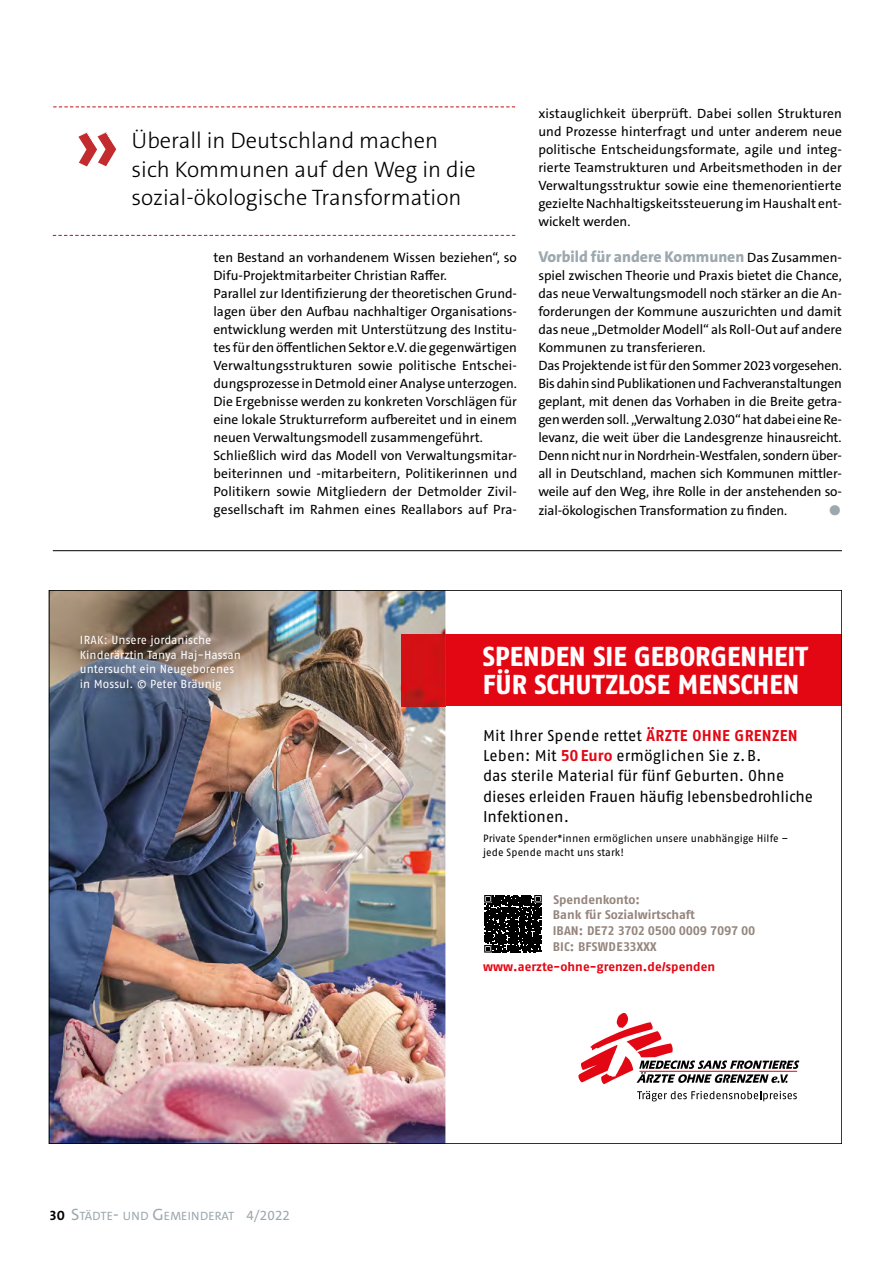
<style>
.page{position:relative;width:893px;height:1263px;background:#fff}
.page>*{position:absolute;margin:0;border:0;box-sizing:border-box;transform-origin:0 0}
.t1{font:27.3px/27.8px "Fago Rough Bold Lf";color:#fff}
.Text{font:300 22.5px/28.5px "The Sans C5";color:#000}
.Fliesstext_Body{font:800 15.75px "The Sans C5";color:#9ca8ae}
.t2{font:15.6px/20.2px "Fago OT";letter-spacing:-.005em;color:#000}
.Fliesstext_Body-2{font:14.1px "The Sans C5";color:#9ca8ae}
.Fliesstext_Body-3{font:13.5px/18px "The Sans C5";color:#000;text-align:justify}
.t3{font:700 12.45px/15.9px "Fago OT";color:#94857d}
.t4{font:700 12.45px "Fago OT";letter-spacing:.005em;color:#e30613}
.t5{font:12.15px "The Sans C5";letter-spacing:.015em;color:#9ca8ae}
.t6{font:11.7px/14.9px "Fago OT";color:#fff}
.t7{font:10.5px/14.1px "Fago OT";letter-spacing:.005em;color:#000}
.s1{font-weight:400;font-size:13.5px;color:#000}
.s2{font-weight:700;font-size:13.5px;color:#000}
.s3{font-size:16.5px}
.s4{font-size:17.25px}
.s5{font-size:13.5px}
.s6{font-weight:700;color:#e30613}
</style>
<div class="page">
<svg style="left:53px;top:106px;width:462px;height:1px"></svg>
<svg style="left:53px;top:235px;width:462px;height:1px"></svg>
<svg style="left:78px;top:132px;width:38px;height:35px"></svg>
<img style="left:51px;top:592px;width:394px;height:550px">
<div style="left:445px;top:634px;width:397px;height:72px;background:#e30613"></div>
<img style="left:401px;top:634px;width:44px;height:72px">
<svg style="left:578px;top:1013px;width:221px;height:71px"></svg>
<svg style="left:637px;top:1091px;width:160px;height:10px"></svg>
<svg style="left:484px;top:895px;width:58px;height:57px;background:#1f1f1f"></svg>
<img style="left:74px;top:628px;width:176px;height:72px">
<hr style="left:53px;top:550px;width:789px;height:1px;background:#000">
<p class="Text" style="left:132px;top:127px;width:346px">Überall in Deutschland machen sich Kommunen auf den Weg in die sozial-ökologische Transformation</p>
<p class="Fliesstext_Body-3" style="left:213px;top:248px;width:305px">ten Bestand an vorhandenem Wissen beziehen“, so<br>Difu-Projektmitarbeiter Christian Raffer.</p>
<p class="Fliesstext_Body-3" style="left:213px;top:284px;width:305px">Parallel zur Identifizierung der theoretischen Grund&shy;lagen über den Aufbau nachhaltiger Organisations&shy;entwicklung werden mit Unterstützung des Institu&shy;tes für den öffentlichen Sektor e.V. die gegenwärtigen Verwaltungsstrukturen sowie politische Entschei&shy;dungsprozesse in Detmold einer Analyse unterzogen.<br>Die Ergebnisse werden zu konkreten Vorschlägen für eine lokale Strukturreform aufbereitet und in einem neuen Verwaltungsmodell zusammengeführt.</p>
<p class="Fliesstext_Body-3" style="left:213px;top:446px;width:305px">Schließlich wird das Modell von Verwaltungsmitar&shy;beiterinnen und -mitarbeitern, Politikerinnen und Politikern sowie Mitgliedern der Detmolder Zivil&shy;gesellschaft im Rahmen eines Reallabors auf Pra-</p>
<p class="Fliesstext_Body-3" style="left:538px;top:104px;width:305px">xistauglichkeit überprüft. Dabei sollen Strukturen und Prozesse hinterfragt und unter anderem neue politische Entscheidungsformate, agile und integ&shy;rierte Teamstrukturen und Arbeitsmethoden in der Verwaltungsstruktur sowie eine themenorientierte gezielte Nachhaltigskeitssteuerung im Haushalt ent&shy;wickelt werden.</p>
<p class="Fliesstext_Body" style="left:538px;top:246px;width:305px">Vorbild für andere Kommunen <span class="s1">Das Zusammen-</span></p>
<p class="Fliesstext_Body-3" style="left:538px;top:266px;width:305px">spiel zwischen Theorie und Praxis bietet die Chance, das neue Verwaltungsmodell noch stärker an die An&shy;forderungen der Kommune auszurichten und damit das neue „Detmolder Modell“ als Roll-Out auf andere Kommunen zu transferieren.</p>
<p class="Fliesstext_Body-3" style="left:538px;top:356px;width:305px">Das Projektende ist für den Sommer 2023 vorgesehen.<br>Bis dahin sind Publikationen und Fachveranstaltungen geplant, mit denen das Vorhaben in die Breite getra&shy;gen werden soll. „Verwaltung 2.030“ hat dabei eine Re&shy;levanz, die weit über die Landesgrenze hinausreicht.<br>Denn nicht nur in Nordrhein-Westfalen, sondern über&shy;all in Deutschland, machen sich Kommunen mittler&shy;weile auf den Weg, ihre Rolle in der anstehenden so&shy;zial-ökologischen Transformation zu finden.</p>
<p class="Fliesstext_Body-2" style="left:829px;top:501px;width:14px">◼</p>
<p class="t6" style="left:80px;top:632px;width:163px">IRAK: Unsere jordanische<br>Kinderärztin Tanya Haj-Hassan untersucht ein Neugeborenes in Mossul. © Peter Bräunig</p>
<p class="t5" style="left:50px;top:1208px;width:242px"><span class="s2">30</span> <span class="s3">S</span>TÄDTE<span class="s4">-</span> UND <span class="s3">G</span>EMEINDERAT <span class="s5">4/2022</span></p>
<p class="t1" style="left:483px;top:643px;width:327px">SPENDEN SIE GEBORGENHEIT<br>FÜR SCHUTZLOSE MENSCHEN</p>
<p class="t2" style="left:483px;top:725px;width:331px">Mit Ihrer Spende rettet <span class="s6">ÄRZTE OHNE GRENZEN </span>Leben: Mit <span class="s6">50 Euro</span> ermöglichen Sie z. B.<br>das sterile Material für fünf Geburten. Ohne dieses erleiden Frauen häufig lebensbedrohliche Infektionen.</p>
<p class="t7" style="left:483px;top:831px;width:307px">Private Spender*innen ermöglichen unsere unabhängige Hilfe – jede Spende macht uns stark!</p>
<p class="t3" style="left:553px;top:891px;width:204px">Spendenkonto:<br>Bank für Sozialwirtschaft<br>IBAN: DE72 3702 0500 0009 7097 00<br>BIC: BFSWDE33XXX</p>
<p class="t4" style="left:483px;top:959px;width:234px">www.aerzte-ohne-grenzen.de/spenden</p>
</div>
